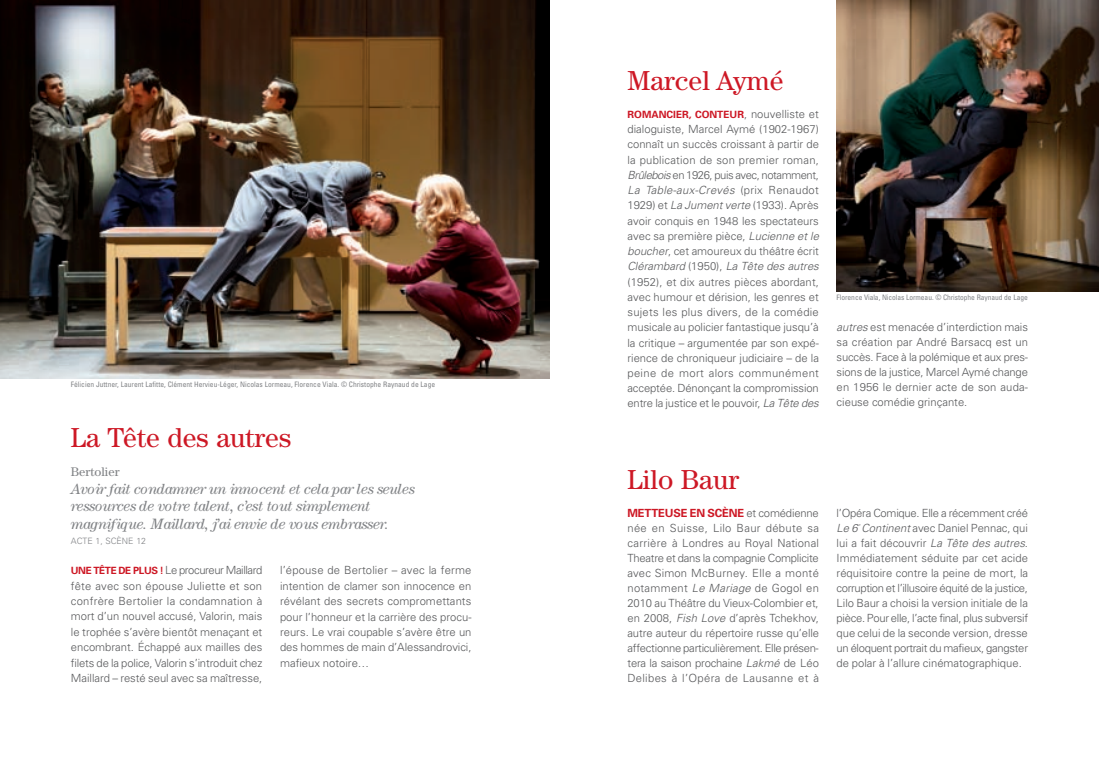
<style>
.page{position:relative;width:1099px;height:762px;background:#fff}
.page>*{position:absolute;margin:0;border:0;box-sizing:border-box;transform-origin:0 0}
.t1{font:27.5px "Century Std";color:#cd1825}
.t2{font:italic 15px/17.5px "Century Std";letter-spacing:-.035em;color:#808285}
.t3{font:12.5px "Century Std";color:#808285}
.t4{font:300 11.25px/15px "Univers";color:#57585a;text-align:justify}
.t5{font:700 10px "Univers";color:#cd1825}
.t6{font:300 8.75px "Univers";color:#808285}
.t7{font:condensed 7.5px "Univers";color:#808285}
.s1{font-weight:700;font-size:10px;color:#cd1825}
.s2{font-weight:300;font-size:11.25px;color:#57585a}
.s3{font-style:italic}
.s4{font-weight:700;color:#cd1825}
</style>
<div class="page">
<img style="left:0;top:0;width:549px;height:378px">
<img style="left:836px;top:0;width:262px;height:291px">
<p class="t7" style="left:71px;top:382px;width:366px">Félicien Juttner, Laurent Lafitte, Clément Hervieu-Léger, Nicolas Lormeau, Florence Viala. © Christophe Raynaud de Lage</p>
<h1 class="t1" style="left:71px;top:428px;width:222px">La Tête des autres</h1>
<p class="t3" style="left:71px;top:468px;width:50px">Bertolier</p>
<h2 class="t2" style="left:71px;top:481px;width:346px">Avoir fait condamner un innocent et cela par les seules ressources de votre talent, c’est tout simplement magnifique. Maillard, j’ai envie de vous embrasser.</h2>
<p class="t6" style="left:71px;top:537px;width:77px">ACTE 1, SCÈNE 12</p>
<p class="t4" style="left:71px;top:564px;width:193px;line-height:15.4px"><span class="s1">UNE TÊTE DE PLUS !</span> Le procureur Maillard fête avec son épouse Juliette et son confrère Bertolier la condamnation à mort d’un nouvel accusé, Valorin, mais le trophée s’avère bientôt menaçant et encombrant. Échappé aux mailles des filets de la police, Valorin s’introduit chez Maillard – resté seul avec sa maîtresse,</p>
<p class="t4" style="left:280px;top:564px;width:193px;line-height:15.4px">l’épouse de Bertolier – avec la ferme intention de clamer son innocence en révélant des secrets compromettants pour l’honneur et la carrière des procu&shy;reurs. Le vrai coupable s’avère être un des hommes de main d’Alessandrovici, mafieux notoire…</p>
<h1 class="t1" style="left:627px;top:71px;width:157px">Marcel Aymé</h1>
<p class="t5" style="left:627px;top:111px;width:193px">ROMANCIER, CONTEUR<span class="s2">, nouvelliste et</span></p>
<p class="t4" style="left:627px;top:123px;width:193px">dialoguiste, Marcel Aymé (1902-1967) connaît un succès croissant à partir de la publication de son premier roman, <span class="s3">Brûlebois</span> en 1926, puis avec, notamment, <span class="s3">La Table-aux-Crevés</span> (prix Renaudot 1929) et <span class="s3">La Jument verte</span> (1933). Après avoir conquis en 1948 les spectateurs avec sa première pièce, <span class="s3">Lucienne et le boucher</span>, cet amoureux du théâtre écrit <span class="s3">Clérambard</span> (1950), <span class="s3">La Tête des autres </span>(1952), et dix autres pièces abordant, avec humour et dérision, les genres et sujets les plus divers, de la comédie musicale au policier fantastique jusqu’à la critique – argumentée par son expé&shy;rience de chroniqueur judiciaire – de la peine de mort alors communément acceptée. Dénonçant la compromission entre la justice et le pouvoir, <span class="s3">La Tête des</span></p>
<p class="t7" style="left:836px;top:295px;width:193px">Florence Viala, Nicolas Lormeau. © Christophe Raynaud de Lage</p>
<p class="t4" style="left:836px;top:321px;width:193px"><span class="s3">autres</span> est menacée d’interdiction mais sa création par André Barsacq est un succès. Face à la polémique et aux pres&shy;sions de la justice, Marcel Aymé change en 1956 le dernier acte de son auda&shy;cieuse comédie grinçante.</p>
<h1 class="t1" style="left:627px;top:469px;width:113px">Lilo Baur</h1>
<p class="t4" style="left:627px;top:506px;width:193px"><span class="s4">METTEUSE EN SCÈNE</span> et comédienne née en Suisse, Lilo Baur débute sa carrière à Londres au Royal National Theatre et dans la compagnie Complicite avec Simon McBurney. Elle a monté notamment <span class="s3">Le Mariage</span> de Gogol en 2010 au Théâtre du Vieux-Colombier et, en 2008, <span class="s3">Fish Love</span> d’après Tchekhov, autre auteur du répertoire russe qu’elle affectionne particulièrement. Elle présen&shy;tera la saison prochaine <span class="s3">Lakmé</span> de Léo Delibes à l’Opéra de Lausanne et à</p>
<p class="t4" style="left:836px;top:506px;width:193px">l’Opéra Comique. Elle a récemment créé <span class="s3">Le 6</span><sup>°</sup> <span class="s3">Continent</span> avec Daniel Pennac, qui lui a fait découvrir <span class="s3">La Tête des autres</span>.<br>Immédiatement séduite par cet acide réquisitoire contre la peine de mort, la corruption et l’illusoire équité de la justice, Lilo Baur a choisi la version initiale de la pièce. Pour elle, l’acte final, plus subversif que celui de la seconde version, dresse un éloquent portrait du mafieux, gangster de polar à l’allure cinématographique.</p>
</div>
